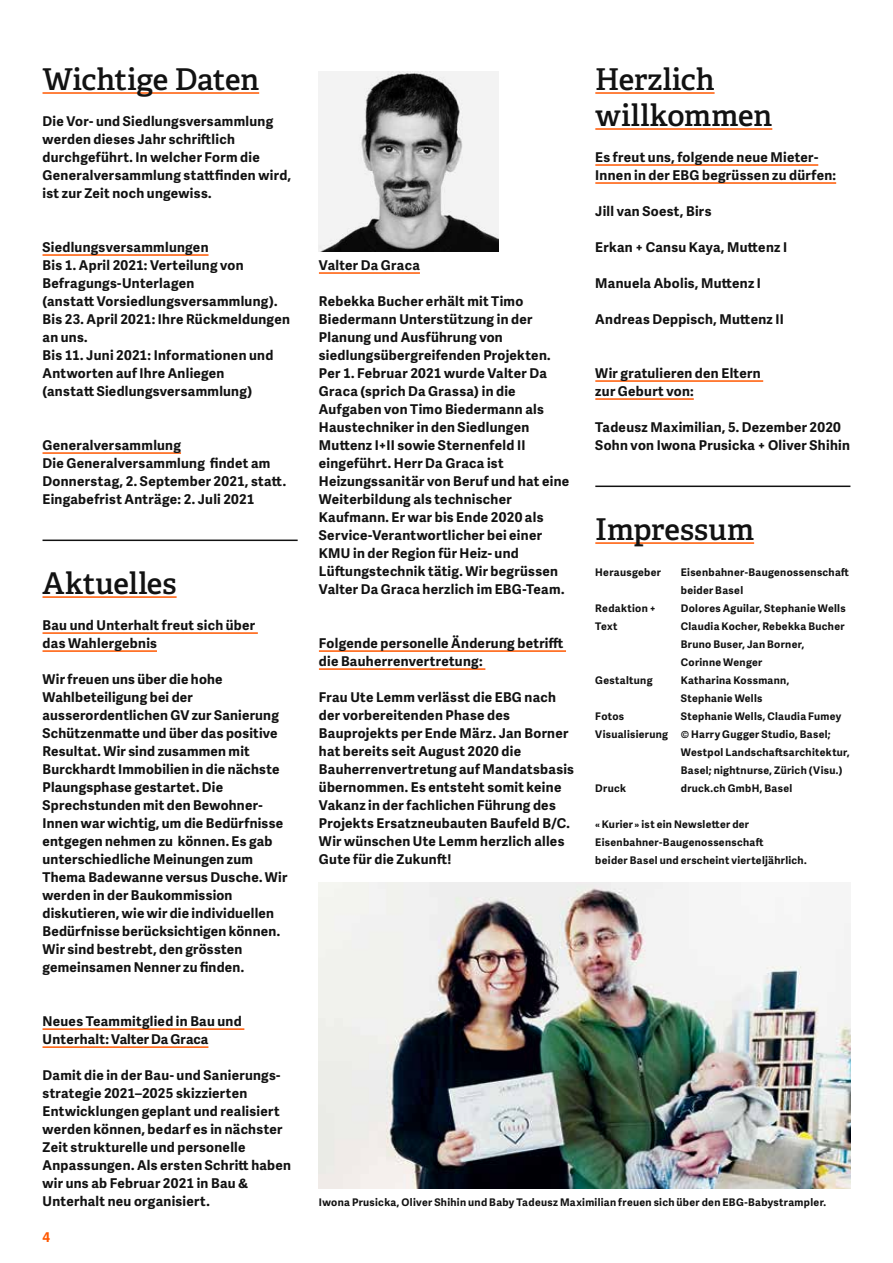
<style>
.page{position:relative;width:893px;height:1263px;background:#fff}
.page>*{position:absolute;margin:0;border:0;box-sizing:border-box;transform-origin:0 0}
.t1{font:30px/36px "Adelle PE Sb";letter-spacing:-.005em;color:#121212}
.t2{font:700 13.5px/18px "Adelle Sans";letter-spacing:.02em;color:#121212}
.t3{font:700 13.5px "Adelle Sans";color:#ff5800}
.t4{font:700 10.5px/18px "Adelle Sans";letter-spacing:.03em;color:#121212}
</style>
<div class="page">
<hr style="left:595px;top:92px;width:120px;height:2px;background:#ff5800">
<hr style="left:595px;top:128px;width:177px;height:2px;background:#ff5800">
<hr style="left:595px;top:164px;width:223px;height:2px;background:#ff5800">
<hr style="left:595px;top:182px;width:241px;height:2px;background:#ff5800">
<hr style="left:595px;top:380px;width:168px;height:2px;background:#ff5800">
<hr style="left:595px;top:398px;width:99px;height:2px;background:#ff5800">
<hr style="left:595px;top:485px;width:255px;height:2px;background:#121212">
<hr style="left:595px;top:542px;width:159px;height:2px;background:#ff5800">
<img style="left:319px;top:882px;width:531px;height:306px">
<hr style="left:319px;top:650px;width:247px;height:2px;background:#ff5800">
<hr style="left:319px;top:668px;width:166px;height:2px;background:#ff5800">
<hr style="left:43px;top:92px;width:216px;height:2px;background:#ff5800">
<hr style="left:43px;top:254px;width:166px;height:2px;background:#ff5800">
<hr style="left:43px;top:452px;width:138px;height:2px;background:#ff5800">
<hr style="left:43px;top:539px;width:255px;height:2px;background:#121212">
<hr style="left:43px;top:596px;width:134px;height:2px;background:#ff5800">
<hr style="left:43px;top:632px;width:215px;height:2px;background:#ff5800">
<hr style="left:43px;top:650px;width:114px;height:2px;background:#ff5800">
<hr style="left:43px;top:1028px;width:201px;height:2px;background:#ff5800">
<hr style="left:43px;top:1046px;width:165px;height:2px;background:#ff5800">
<img style="left:319px;top:71px;width:180px;height:180px">
<hr style="left:319px;top:272px;width:101px;height:2px;background:#ff5800">
<h1 class="t1" style="left:43px;top:60px;width:218px">Wichtige Daten</h1>
<p class="t2" style="left:43px;top:112px;width:250px">Die Vor- und Siedlungsversammlung werden dieses Jahr schriftlich durchgeführt. In welcher Form die Generalversammlung stattfinden wird, ist zur Zeit noch ungewiss.</p>
<p class="t2" style="left:43px;top:238px;width:249px">Siedlungsversammlungen<br>Bis 1. April 2021: Verteilung von<br>Befragungs-Unterlagen<br>(anstatt Vorsiedlungsversammlung).<br>Bis 23. April 2021: Ihre Rückmeldungen an uns.<br>Bis 11. Juni 2021: Informationen und<br>Antworten auf Ihre Anliegen<br>(anstatt Siedlungsversammlung)</p>
<p class="t2" style="left:43px;top:436px;width:245px">Generalversammlung<br>Die Generalversammlung findet am<br>Donnerstag, 2. September 2021, statt.<br>Eingabefrist Anträge: 2. Juli 2021</p>
<h1 class="t1" style="left:43px;top:564px;width:136px">Aktuelles</h1>
<p class="t2" style="left:43px;top:616px;width:214px">Bau und Unterhalt freut sich über das Wahlergebnis</p>
<p class="t2" style="left:43px;top:670px;width:246px">Wir freuen uns über die hohe Wahlbeteiligung bei der ausserordentlichen GV zur Sanierung Schützenmatte und über das positive Resultat. Wir sind zusammen mit Burckhardt Immobilien in die nächste Plaungsphase gestartet. Die Sprechstunden mit den Bewohner-Innen war wichtig, um die Bedürfnisse entgegen nehmen zu können. Es gab unterschiedliche Meinungen zum Thema Badewanne versus Dusche. Wir werden in der Baukommission diskutieren, wie wir die individuellen Bedürfnisse berücksichtigen können.<br>Wir sind bestrebt, den grössten gemeinsamen Nenner zu finden.</p>
<p class="t2" style="left:43px;top:1012px;width:201px">Neues Teammitglied in Bau und<br>Unterhalt: Valter Da Graca</p>
<p class="t2" style="left:43px;top:1066px;width:250px">Damit die in der Bau- und Sanierungs&shy;strategie 2021–2025 skizzierten Entwicklungen geplant und realisiert werden können, bedarf es in nächster Zeit strukturelle und personelle Anpassungen. Als ersten Schritt haben wir uns ab Februar 2021 in Bau &amp; Unterhalt neu organisiert.</p>
<p class="t3" style="left:43px;top:1227px;width:9px">4</p>
<p class="t2" style="left:319px;top:256px;width:103px">Valter Da Graca</p>
<p class="t2" style="left:319px;top:292px;width:252px">Rebekka Bucher erhält mit Timo Biedermann Unterstützung in der Planung und Ausführung von siedlungsübergreifenden Projekten.<br>Per 1. Februar 2021 wurde Valter Da Graca (sprich Da Grassa) in die Aufgaben von Timo Biedermann als Haustechniker in den Siedlungen Muttenz I+II sowie Sternenfeld II eingeführt. Herr Da Graca ist Heizungssanitär von Beruf und hat eine Weiterbildung als technischer Kaufmann. Er war bis Ende 2020 als Service-Verantwortlicher bei einer KMU in der Region für Heiz- und Lüftungstechnik tätig. Wir begrüssen Valter Da Graca herzlich im EBG-Team.</p>
<p class="t2" style="left:319px;top:634px;width:246px">Folgende personelle Änderung betrifft die Bauherrenvertretung:</p>
<p class="t2" style="left:319px;top:688px;width:257px">Frau Ute Lemm verlässt die EBG nach der vorbereitenden Phase des Bauprojekts per Ende März. Jan Borner hat bereits seit August 2020 die Bauherrenvertretung auf Mandatsbasis übernommen. Es entsteht somit keine Vakanz in der fachlichen Führung des Projekts Ersatzneubauten Baufeld B/C.<br>Wir wünschen Ute Lemm herzlich alles Gute für die Zukunft!</p>
<h1 class="t1" style="left:595px;top:60px;width:178px">Herzlich willkommen</h1>
<p class="t2" style="left:595px;top:148px;width:242px">Es freut uns, folgende neue Mieter-<br>Innen in der EBG begrüssen zu dürfen:</p>
<p class="t2" style="left:595px;top:202px;width:118px">Jill van Soest, Birs</p>
<p class="t2" style="left:595px;top:238px;width:193px">Erkan + Cansu Kaya, Muttenz I</p>
<p class="t2" style="left:595px;top:274px;width:167px">Manuela Abolis, Muttenz I</p>
<p class="t2" style="left:595px;top:310px;width:190px">Andreas Deppisch, Muttenz II</p>
<p class="t2" style="left:595px;top:364px;width:167px">Wir gratulieren den Eltern zur Geburt von:</p>
<p class="t2" style="left:595px;top:418px;width:256px">Tadeusz Maximilian, 5. Dezember 2020<br>Sohn von Iwona Prusicka + Oliver Shihin</p>
<h1 class="t1" style="left:595px;top:510px;width:160px">Impressum</h1>
<p class="t4" style="left:595px;top:563px;width:67px">Herausgeber</p>
<p class="t4" style="left:681px;top:563px;width:170px">Eisenbahner-Baugenossenschaft beider Basel</p>
<p class="t4" style="left:595px;top:599px;width:62px">Redaktion +</p>
<p class="t4" style="left:681px;top:599px;width:166px">Dolores Aguilar, Stephanie Wells</p>
<p class="t4" style="left:595px;top:617px;width:24px">Text</p>
<p class="t4" style="left:681px;top:617px;width:165px">Claudia Kocher, Rebekka Bucher<br>Bruno Buser, Jan Borner,<br>Corinne Wenger</p>
<p class="t4" style="left:595px;top:671px;width:59px">Gestaltung</p>
<p class="t4" style="left:681px;top:671px;width:110px">Katharina Kossmann,<br>Stephanie Wells</p>
<p class="t4" style="left:595px;top:707px;width:30px">Fotos</p>
<p class="t4" style="left:681px;top:707px;width:162px">Stephanie Wells, Claudia Fumey</p>
<p class="t4" style="left:595px;top:725px;width:237px">Visualisierung © Harry Gugger Studio, Basel;</p>
<p class="t4" style="left:681px;top:743px;width:170px">Westpol Landschaftsarchitektur,</p>
<p class="t4" style="left:681px;top:761px;width:163px">Basel; nightnurse, Zürich (Visu.)</p>
<p class="t4" style="left:595px;top:779px;width:32px">Druck</p>
<p class="t4" style="left:681px;top:779px;width:113px">druck.ch GmbH, Basel</p>
<p class="t4" style="left:595px;top:815px;width:213px">« Kurier » ist ein Newsletter der<br>Eisenbahner-Baugenossenschaft<br>beider Basel und erscheint vierteljährlich.</p>
<p class="t4" style="left:319px;top:1193px;width:509px">Iwona Prusicka, Oliver Shihin und Baby Tadeusz Maximilian freuen sich über den EBG-Babystrampler.</p>
</div>
